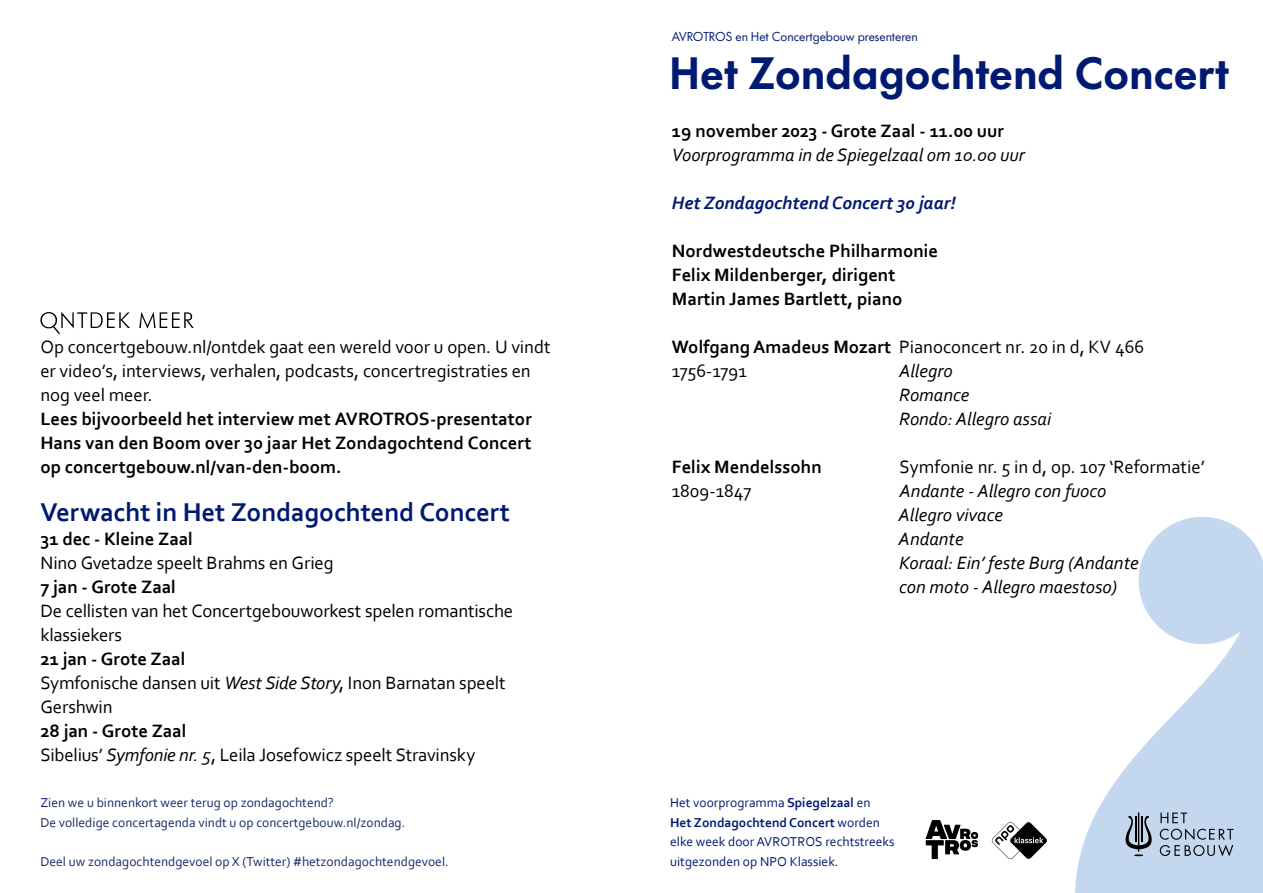
<style>
.page{position:relative;width:1263px;height:893px;background:#fff}
.page>*{position:absolute;margin:0;border:0;box-sizing:border-box;transform-origin:0 0}
.t1{font:700 42px "Futura Now Headline";color:#001a72}
.t2{font:700 27px "Corbel";letter-spacing:-.005em;color:#001a72}
.t3{font:18.75px/24px "Corbel";letter-spacing:-.005em;color:#000}
.t4{font:700 18.75px/24px "Corbel";color:#000}
.t5{font:italic 18.75px/24px "Corbel";color:#000}
.t6{font:italic 700 18.75px "Corbel";color:#001a72}
.t7{font:13.5px/19.5px "Corbel";color:#192969}
.t8{font:13.5px/19.5px "Corbel";color:#001a72}
.t9{font:12px "Futura Now Headline";color:#001a72}
.s1{font-weight:700}
.s2{font-style:italic}
</style>
<div class="page">
<svg style="left:1075px;top:517px;width:188px;height:376px;fill:#c3d7ee"></svg>
<svg style="left:1160px;top:813px;width:73px;height:43px;background:#a5b6c9"></svg>
<svg style="left:1125px;top:812px;width:27px;height:44px"></svg>
<svg style="left:991px;top:821px;width:56px;height:38px"></svg>
<svg style="left:925px;top:820px;width:53px;height:39px"></svg>
<svg style="left:139px;top:312px;width:55px;height:17px"></svg>
<svg style="left:40px;top:312px;width:90px;height:22px"></svg>
<p class="t3" style="left:40px;top:334px;width:512px">Op concertgebouw.nl/ontdek gaat een wereld voor u open. U vindt er video’s, interviews, verhalen, podcasts, concertregistraties en nog veel meer.</p>
<p class="t4" style="left:40px;top:406px;width:493px;text-align:justify">Lees bijvoorbeeld het interview met AVROTROS-presentator Hans van den Boom over 30 jaar Het Zondagochtend Concert op concertgebouw.nl/van-den-boom.</p>
<h2 class="t2" style="left:40px;top:495px;width:471px">Verwacht in Het Zondagochtend Concert</h2>
<p class="t4" style="left:40px;top:526px;width:154px">31 dec - Kleine Zaal</p>
<p class="t3" style="left:40px;top:550px;width:295px">Nino Gvetadze speelt Brahms en Grieg</p>
<p class="t4" style="left:40px;top:574px;width:137px">7 jan - Grote Zaal</p>
<p class="t3" style="left:40px;top:598px;width:474px">De cellisten van het Concertgebouworkest spelen romantische klassiekers</p>
<p class="t3" style="left:40px;top:646px;width:467px"><span class="s1">21 jan - Grote Zaal<br></span>Symfonische dansen uit <span class="s2">West Side Story</span>, Inon Barnatan speelt<br>Gershwin</p>
<p class="t3" style="left:40px;top:718px;width:436px"><span class="s1">28 jan - Grote Zaal<br></span>Sibelius’ <span class="s2">Symfonie nr. 5</span>, Leila Josefowicz speelt Stravinsky</p>
<p class="t7" style="left:40px;top:793px;width:366px">Zien we u binnenkort weer terug op zondagochtend?<br>De volledige concertagenda vindt u op concertgebouw.nl/zondag.</p>
<p class="t7" style="left:40px;top:851px;width:410px">Deel uw zondagochtendgevoel op X (Twitter) #hetzondagochtendgevoel.</p>
<p class="t9" style="left:672px;top:27px;width:247px">AVROTROS en Het Concertgebouw presenteren</p>
<h1 class="t1" style="left:669px;top:38px;width:561px">Het Zondagochtend Concert</h1>
<p class="t4" style="left:672px;top:118px;width:333px">19 november 2023 - Grote Zaal - 11.00 uur</p>
<p class="t5" style="left:672px;top:142px;width:354px">Voorprogramma in de Spiegelzaal om 10.00 uur</p>
<p class="t6" style="left:672px;top:191px;width:286px">Het Zondagochtend Concert 30 jaar!</p>
<p class="t4" style="left:672px;top:238px;width:268px">Nordwestdeutsche Philharmonie<br>Felix Mildenberger, dirigent<br>Martin James Bartlett, piano</p>
<p class="t3" style="left:672px;top:334px;width:474px"><span class="s1">Wolfgang Amadeus Mozart</span> Pianoconcert nr. 20 in d, KV 466<br>1756-1791</p>
<p class="t5" style="left:899px;top:358px;width:153px">Allegro<br>Romance<br>Rondo: Allegro assai</p>
<p class="t4" style="left:672px;top:454px;width:151px">Felix Mendelssohn</p>
<p class="t3" style="left:899px;top:454px;width:307px">Symfonie nr. 5 in d, op. 107 ‘Reformatie’</p>
<p class="t3" style="left:672px;top:478px;width:81px">1809-1847</p>
<p class="t5" style="left:899px;top:478px;width:241px">Andante - Allegro con fuoco<br>Allegro vivace<br>Andante<br>Koraal: Ein’ feste Burg (Andante con moto - Allegro maestoso)</p>
<p class="t8" style="left:670px;top:793px;width:226px">Het voorprogramma <span class="s1">Spiegelzaal</span> en <span class="s1">Het Zondagochtend Concert</span> worden elke week door AVROTROS rechtstreeks uitgezonden op NPO Klassiek.</p>
</div>
